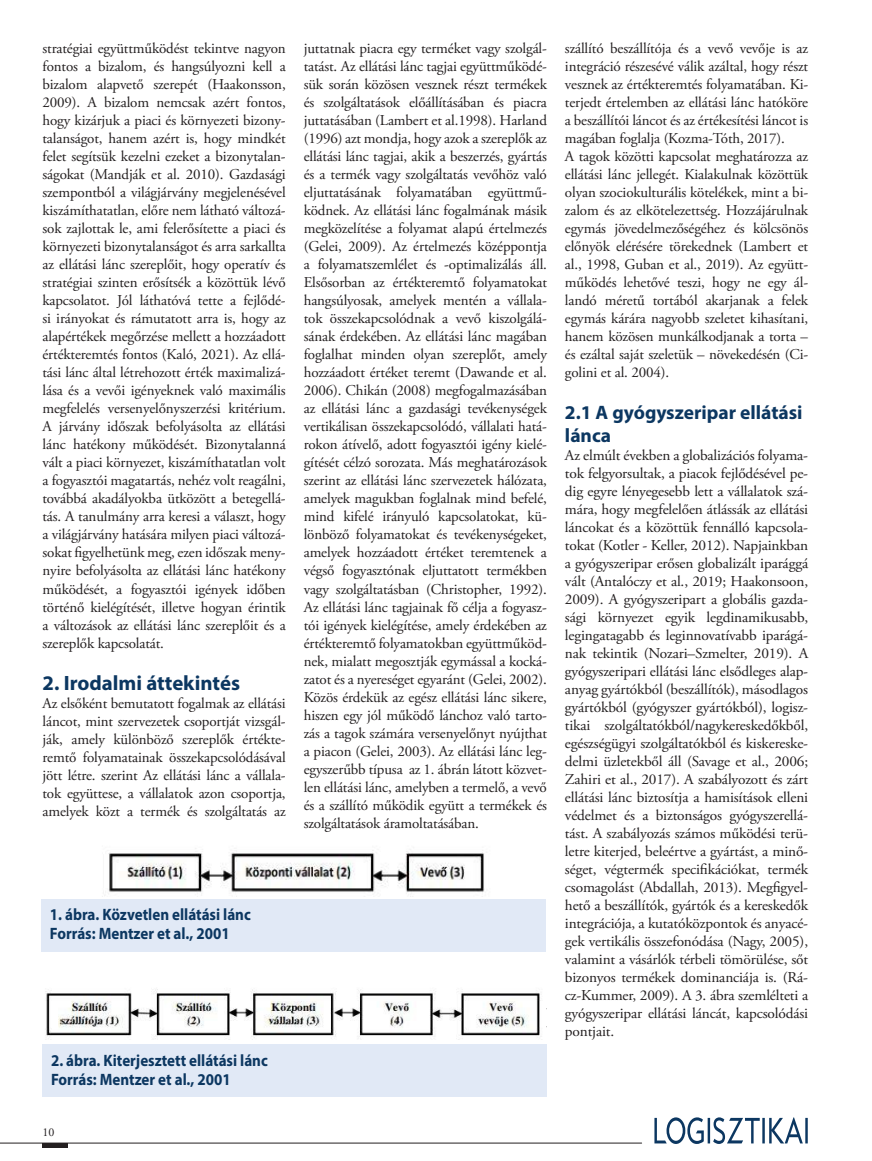
<style>
.page{position:relative;width:872px;height:1161px;background:#fff}
.page>*{position:absolute;margin:0;border:0;box-sizing:border-box;transform-origin:0 0}
.FEJEZETCÍM_1{font:700 20.85px "Myriad Pro";color:#0c3761}
.FEJEZETCÍM_2{font:700 19.5px/23.4px "Myriad Pro";color:#0c3761}
.t1{font:700 16.5px "Myriad Pro";color:#0c3761;scale:.91 1}
.Cikk_bekezdés_HU{font:15px/18px "Adobe Garamond Pro";letter-spacing:-.01em;color:#231f20;text-align:justify}
.t2{font:12px "Adobe Garamond Pro";color:#231f20}
</style>
<div class="page">
<hr style="left:0;top:1143px;width:641px;height:1px;background:#231f20">
<hr style="left:43px;top:1143px;width:25px;height:4px;background:#231f20">
<svg style="left:654px;top:1117px;width:153px;height:27px"></svg>
<div style="left:41px;top:899px;width:505px;height:52px;background:#e1e9f6"></div>
<img style="left:102px;top:848px;width:385px;height:49px">
<div style="left:43px;top:1045px;width:504px;height:52px;background:#e1e9f6"></div>
<img style="left:45px;top:989px;width:497px;height:51px">
<p class="Cikk_bekezdés_HU" style="left:43px;top:40px;width:245px;text-align:left">stratégiai együttműködést tekintve nagyon fontos a bizalom, és hangsúlyozni kell a bizalom alapvető szerepét (Haakonsson, 2009). A bizalom nemcsak azért fontos, hogy kizárjuk a piaci és környezeti bizony&shy;talanságot, hanem azért is, hogy mindkét felet segítsük kezelni ezeket a bizonytalan&shy;ságokat (Mandják et al. 2010). Gazdasági szempontból a világjárvány megjelenésével kiszámíthatatlan, előre nem látható változá&shy;sok zajlottak le, ami felerősítette a piaci és környezeti bizonytalanságot és arra sarkallta az ellátási lánc szereplőit, hogy operatív és stratégiai szinten erősítsék a közöttük lévő kapcsolatot. Jól láthatóvá tette a fejlődé&shy;si irányokat és rámutatott arra is, hogy az alapértékek megőrzése mellett a hozzáadott értékteremtés fontos (Kaló, 2021). Az ellá&shy;tási lánc által létrehozott érték maximalizá&shy;lása és a vevői igényeknek való maximális megfelelés versenyelőnyszerzési kritérium.<br>A járvány időszak befolyásolta az ellátási lánc hatékony működését. Bizonytalanná vált a piaci környezet, kiszámíthatatlan volt a fogyasztói magatartás, nehéz volt reagálni, továbbá akadályokba ütközött a betegellá&shy;tás. A tanulmány arra keresi a választ, hogy a világjárvány hatására milyen piaci változá&shy;sokat figyelhetünk meg, ezen időszak men - nyire befolyásolta az ellátási lánc hatékony működését, a fogyasztói igények időben történő kielégítését, illetve hogyan érintik a változások az ellátási lánc szereplőit és a szereplők kapcsolatát.</p>
<p class="FEJEZETCÍM_1" style="left:43px;top:670px;width:199px">2. Irodalmi áttekintés</p>
<p class="Cikk_bekezdés_HU" style="left:43px;top:695px;width:245px">Az elsőként bemutatott fogalmak az ellátási láncot, mint szervezetek csoportját vizsgál&shy;ják, amely különböző szereplők értékte&shy;remtő folyamatainak összekapcsolódásával jött létre. szerint Az ellátási lánc a vállala&shy;tok együttese, a vállalatok azon csoportja, amelyek közt a termék és szolgáltatás az</p>
<p class="t1" style="left:50px;top:903px;width:222px">1. ábra. Közvetlen ellátási lánc</p>
<p class="t1" style="left:50px;top:923px;width:199px">Forrás: Mentzer et al., 2001</p>
<p class="t1" style="left:51px;top:1049px;width:240px">2. ábra. Kiterjesztett ellátási lánc</p>
<p class="t1" style="left:51px;top:1069px;width:199px">Forrás: Mentzer et al., 2001</p>
<p class="t2" style="left:43px;top:1125px;width:13px">10</p>
<p class="Cikk_bekezdés_HU" style="left:304px;top:40px;width:245px;text-align:left">juttatnak piacra egy terméket vagy szolgál&shy;tatást. Az ellátási lánc tagjai együttműködé&shy;sük során közösen vesznek részt termékek és szolgáltatások előállításában és piacra juttatásában (Lambert et al.1998). Harland (1996) azt mondja, hogy azok a szereplők az ellátási lánc tagjai, akik a beszerzés, gyártás és a termék vagy szolgáltatás vevőhöz való eljuttatásának folyamatában együttmű&shy;ködnek. Az ellátási lánc fogalmának másik megközelítése a folyamat alapú értelmezés (Gelei, 2009). Az értelmezés középpontja a folyamatszemlélet és -optimalizálás áll.<br>Elsősorban az értékteremtő folyamatokat hangsúlyosak, amelyek mentén a vállala&shy;tok összekapcsolódnak a vevő kiszolgálá&shy;sának érdekében. Az ellátási lánc magában foglalhat minden olyan szereplőt, amely hozzáadott értéket teremt (Dawande et al.<br>2006). Chikán (2008) megfogalmazásában az ellátási lánc a gazdasági tevékenységek vertikálisan összekapcsolódó, vállalati hatá&shy;rokon átívelő, adott fogyasztói igény kielé&shy;gítését célzó sorozata. Más meghatározások szerint az ellátási lánc szervezetek hálózata, amelyek magukban foglalnak mind befelé, mind kifelé irányuló kapcsolatokat, kü&shy;lönböző folyamatokat és tevékenységeket, amelyek hozzáadott értéket teremtenek a végső fogyasztónak eljuttatott termékben vagy szolgáltatásban (Christopher, 1992).<br>Az ellátási lánc tagjainak fő célja a fogyasz&shy;tói igények kielégítése, amely érdekében az értékteremtő folyamatokban együttműköd&shy;nek, mialatt megosztják egymással a kocká&shy;zatot és a nyereséget egyaránt (Gelei, 2002).<br>Közös érdekük az egész ellátási lánc sikere, hiszen egy jól működő lánchoz való tarto&shy;zás a tagok számára versenyelőnyt nyújthat a piacon (Gelei, 2003). Az ellátási lánc leg&shy;egyszerűbb típusa az 1. ábrán látott közvet&shy;len ellátási lánc, amelyben a termelő, a vevő és a szállító működik együtt a termékek és szolgáltatások áramoltatásában.</p>
<p class="Cikk_bekezdés_HU" style="left:565px;top:40px;width:245px">szállító beszállítója és a vevő vevője is az integráció részesévé válik azáltal, hogy részt vesznek az értékteremtés folyamatában. Ki&shy;terjedt értelemben az ellátási lánc hatóköre a beszállítói láncot és az értékesítési láncot is magában foglalja (Kozma-Tóth, 2017).</p>
<p class="Cikk_bekezdés_HU" style="left:565px;top:148px;width:245px">A tagok közötti kapcsolat meghatározza az ellátási lánc jellegét. Kialakulnak közöttük olyan szociokulturális kötelékek, mint a bi&shy;zalom és az elkötelezettség. Hozzájárulnak egymás jövedelmezőségéhez és kölcsönös előnyök elérésére törekednek (Lambert et al., 1998, Guban et al., 2019). Az együtt&shy;működés lehetővé teszi, hogy ne egy ál&shy;landó méretű tortából akarjanak a felek egymás kárára nagyobb szeletet kihasítani, hanem közösen munkálkodjanak a torta – és ezáltal saját szeletük – növekedésén (Ci&shy;golini et al. 2004).</p>
<p class="FEJEZETCÍM_2" style="left:565px;top:400px;width:239px">2.1 A gyógyszeripar ellátási lánca</p>
<p class="Cikk_bekezdés_HU" style="left:565px;top:447px;width:245px">Az elmúlt években a globalizációs folyama&shy;tok felgyorsultak, a piacok fejlődésével pe&shy;dig egyre lényegesebb lett a vállalatok szá&shy;mára, hogy megfelelően átlássák az ellátási láncokat és a közöttük fennálló kapcsola&shy;tokat (Kotler - Keller, 2012). Napjainkban a gyógyszeripar erősen globalizált iparággá vált (Antalóczy et al., 2019; Haakonsoon, 2009). A gyógyszeripart a globális gazda&shy;sági környezet egyik legdinamikusabb, legingatagabb és leginnovatívabb iparágá&shy;nak tekintik (Nozari–Szmelter, 2019). A gyógyszeripari ellátási lánc elsődleges alap&shy;anyag gyártókból (beszállítók), másodlagos gyártókból (gyógyszer gyártókból), logisz&shy;tikai szolgáltatókból/nagykereskedőkből, egészségügyi szolgáltatókból és kiskereske&shy;delmi üzletekből áll (Savage et al., 2006; Zahiri et al., 2017). A szabályozott és zárt ellátási lánc biztosítja a hamisítások elleni védelmet és a biztonságos gyógyszerellá&shy;tást. A szabályozás számos működési terü&shy;letre kiterjed, beleértve a gyártást, a minő&shy;séget, végtermék specifikációkat, termék csomagolást (Abdallah, 2013). Megfigyel&shy;hető a beszállítók, gyártók és a kereskedők integrációja, a kutatóközpontok és anyacé&shy;gek vertikális összefonódása (Nagy, 2005), valamint a vásárlók térbeli tömörülése, sőt bizonyos termékek dominanciája is. (Rá&shy;cz-Kummer, 2009). A 3. ábra szemlélteti a gyógyszeripar ellátási láncát, kapcsolódási pontjait.</p>
</div>
